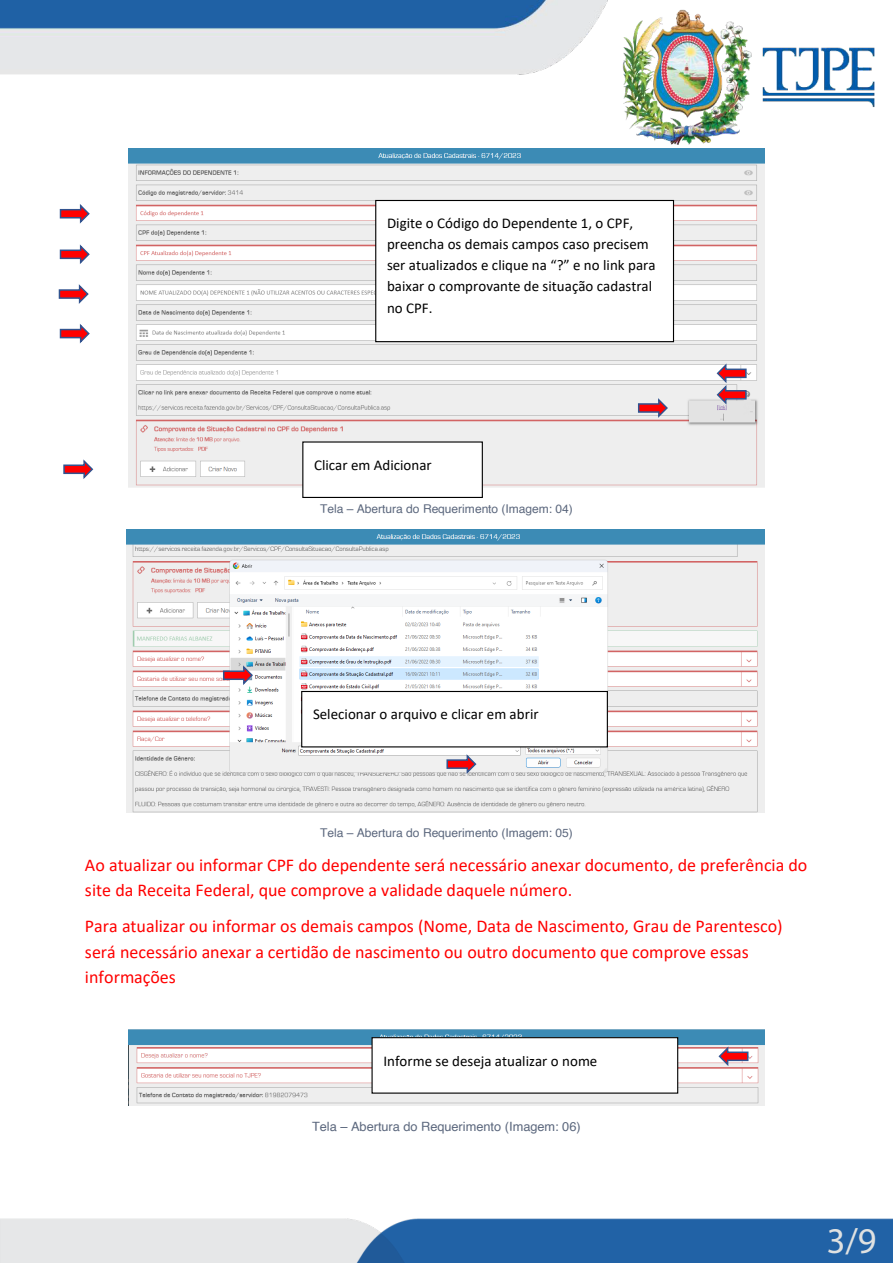
<style>
.page{position:relative;width:893px;height:1263px;background:#fff}
.page>*{position:absolute;margin:0;border:0;box-sizing:border-box;transform-origin:0 0}
.t1{font:36.3px "Myriad Pro";color:#dfe1e1}
.t2{font:18px/25px "Calibri";color:#f00}
.t3{font:15px/21px "Calibri";color:#000}
.t4{font:12.75px "Helvetica";letter-spacing:-.005em;color:#5b677d}
.t5{font:12px "Helvetica";letter-spacing:-.005em;color:#5b677d}
</style>
<div class="page">
<img style="left:0;top:0;width:875px;height:149px">
<img style="left:0;top:1218px;width:893px;height:45px">
<img style="left:128px;top:149px;width:637px;height:339px">
<img style="left:127px;top:529px;width:638px;height:284px">
<img style="left:128px;top:1029px;width:637px;height:77px">
<div style="left:302px;top:691px;width:305px;height:56px;background:#fff"></div>
<div style="left:301px;top:691px;width:307px;height:56px;border:1px solid #000"></div>
<div style="left:376px;top:200px;width:298px;height:142px;background:#fff"></div>
<div style="left:375px;top:200px;width:299px;height:142px;border:1px solid #000"></div>
<svg style="left:58px;top:284px;width:31px;height:20px"></svg>
<svg style="left:59px;top:324px;width:31px;height:20px"></svg>
<svg style="left:59px;top:204px;width:31px;height:20px"></svg>
<svg style="left:59px;top:244px;width:31px;height:20px"></svg>
<svg style="left:637px;top:396px;width:32px;height:24px"></svg>
<div style="left:303px;top:442px;width:179px;height:55px;background:#fff"></div>
<div style="left:302px;top:441px;width:181px;height:57px;border:1px solid #000"></div>
<svg style="left:63px;top:459px;width:31px;height:20px"></svg>
<svg style="left:222px;top:664px;width:32px;height:23px"></svg>
<svg style="left:446px;top:752px;width:32px;height:24px"></svg>
<svg style="left:716px;top:362px;width:31px;height:44px"></svg>
<svg style="left:717px;top:1045px;width:32px;height:23px"></svg>
<div style="left:372px;top:1038px;width:306px;height:55px;background:#fff"></div>
<div style="left:372px;top:1037px;width:306px;height:57px;border:1px solid #000"></div>
<p class="t3" style="left:387px;top:212px;width:270px">Digite o Código do Dependente 1, o CPF, preencha os demais campos caso precisem ser atualizados e clique na “?” e no link para baixar o comprovante de situação cadastral no CPF.</p>
<p class="t3" style="left:314px;top:454px;width:119px">Clicar em Adicionar</p>
<p class="t5" style="left:320px;top:500px;width:254px">Tela – Abertura do Requerimento (Imagem: 04)</p>
<p class="t3" style="left:313px;top:703px;width:227px">Selecionar o arquivo e clicar em abrir</p>
<p class="t5" style="left:320px;top:824px;width:254px">Tela – Abertura do Requerimento (Imagem: 05)</p>
<p class="t2" style="left:85px;top:851px;width:724px">Ao atualizar ou informar CPF do dependente será necessário anexar documento, de preferência do site da Receita Federal, que comprove a validade daquele número.</p>
<p class="t2" style="left:85px;top:913px;width:699px">Para atualizar ou informar os demais campos (Nome, Data de Nascimento, Grau de Parentesco) será necessário anexar a certidão de nascimento ou outro documento que comprove essas informações</p>
<p class="t3" style="left:383px;top:1050px;width:215px">Informe se deseja atualizar o nome</p>
<p class="t4" style="left:312px;top:1117px;width:270px">Tela – Abertura do Requerimento (Imagem: 06)</p>
<h1 class="t1" style="left:827px;top:1218px;width:51px">3/9</h1>
</div>
